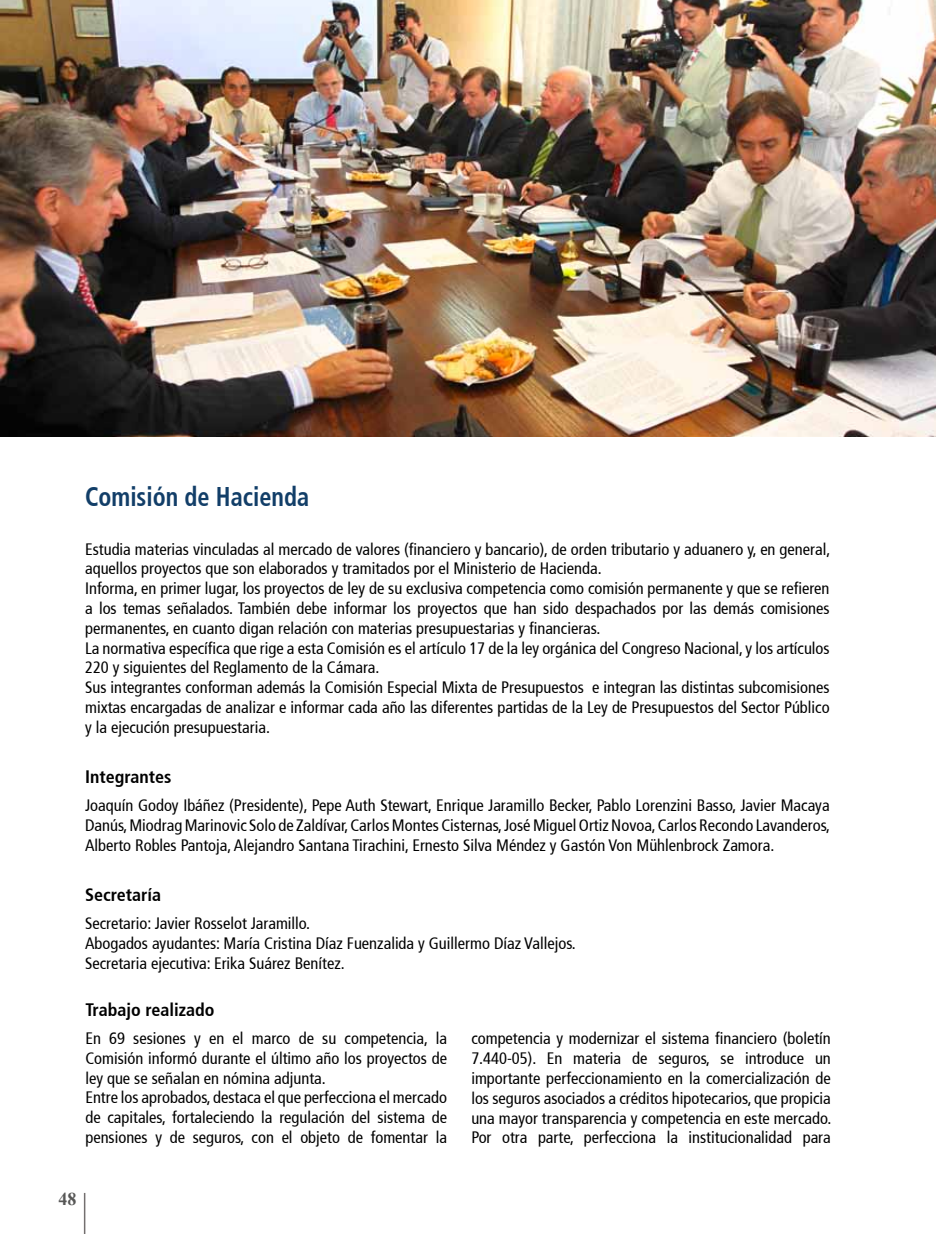
<style>
.page{position:relative;width:936px;height:1234px;background:#fff}
.page>*{position:absolute;margin:0;border:0;box-sizing:border-box;transform-origin:0 0}
.t1{font:700 condensed 27px "Frutiger 67";color:#123e68;scale:.9 1}
.t2{font:700 condensed 18px "Frutiger 67";color:#000}
.t3{font:700 18px "Times New Roman";color:#575756}
.t4{font:condensed 16.5px/19.8px "Frutiger 57";color:#000}
</style>
<div class="page">
<hr style="left:84px;top:1192px;width:1px;height:41px;background:#736f6f">
<img style="left:0;top:0;width:935px;height:436px">
<h1 class="t1" style="left:85px;top:481px;width:250px">Comisión de Hacienda</h1>
<p class="t4" style="left:85px;top:539px;width:746px">Estudia materias vinculadas al mercado de valores (financiero y bancario), de orden tributario y aduanero y, en general, aquellos proyectos que son elaborados y tramitados por el Ministerio de Hacienda.<br>Informa, en primer lugar, los proyectos de ley de su exclusiva competencia como comisión permanente y que se refieren a los temas señalados. También debe informar los proyectos que han sido despachados por las demás comisiones permanentes, en cuanto digan relación con materias presupuestarias y financieras.<br>La normativa específica que rige a esta Comisión es el artículo 17 de la ley orgánica del Congreso Nacional, y los artículos 220 y siguientes del Reglamento de la Cámara.<br>Sus integrantes conforman además la Comisión Especial Mixta de Presupuestos e integran las distintas subcomisiones mixtas encargadas de analizar e informar cada año las diferentes partidas de la Ley de Presupuestos del Sector Público y la ejecución presupuestaria.</p>
<p class="t2" style="left:85px;top:765px;width:88px">Integrantes</p>
<p class="t4" style="left:85px;top:795px;width:746px;text-align:justify">Joaquín Godoy Ibáñez (Presidente), Pepe Auth Stewart, Enrique Jaramillo Becker, Pablo Lorenzini Basso, Javier Macaya Danús, Miodrag Marinovic Solo de Zaldívar, Carlos Montes Cisternas, José Miguel Ortiz Novoa, Carlos Recondo Lavanderos, Alberto Robles Pantoja, Alejandro Santana Tirachini, Ernesto Silva Méndez y Gastón Von Mühlenbrock Zamora.</p>
<p class="t2" style="left:85px;top:883px;width:78px">Secretaría</p>
<p class="t4" style="left:85px;top:913px;width:492px">Secretario: Javier Rosselot Jaramillo.<br>Abogados ayudantes: María Cristina Díaz Fuenzalida y Guillermo Díaz Vallejos.<br>Secretaria ejecutiva: Erika Suárez Benítez.</p>
<p class="t2" style="left:85px;top:998px;width:131px">Trabajo realizado</p>
<p class="t4" style="left:85px;top:1028px;width:363px">En 69 sesiones y en el marco de su competencia, la Comisión informó durante el último año los proyectos de ley que se señalan en nómina adjunta.<br>Entre los aprobados, destaca el que perfecciona el mercado de capitales, fortaleciendo la regulación del sistema de pensiones y de seguros, con el objeto de fomentar la</p>
<p class="t4" style="left:471px;top:1028px;width:361px;text-align:justify">competencia y modernizar el sistema financiero (boletín 7.440-05). En materia de seguros, se introduce un importante perfeccionamiento en la comercialización de los seguros asociados a créditos hipotecarios, que propicia una mayor transparencia y competencia en este mercado.<br>Por otra parte, perfecciona la institucionalidad para</p>
<p class="t3" style="left:59px;top:1186px;width:19px">48</p>
</div>
